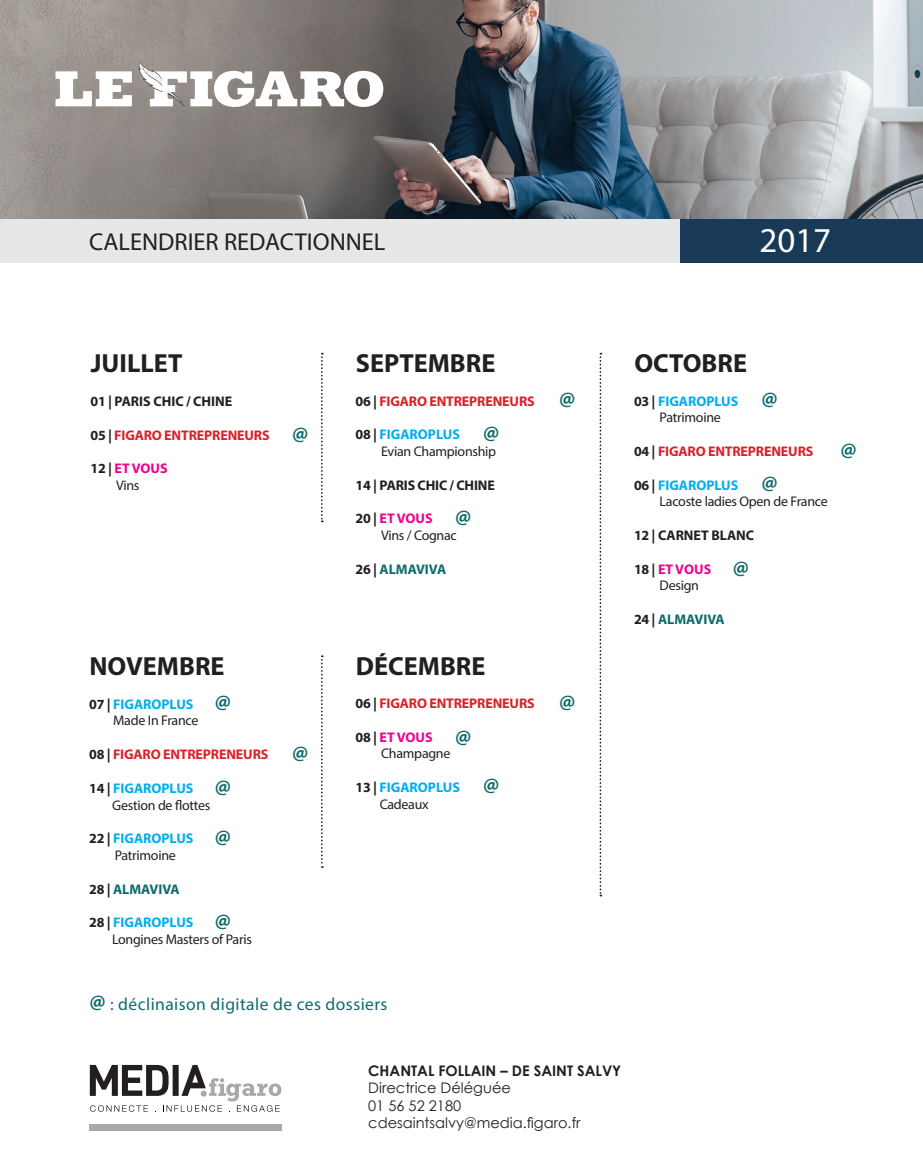
<style>
.page{position:relative;width:923px;height:1171px;background:#fff}
.page>*{position:absolute;margin:0;border:0;box-sizing:border-box;transform-origin:0 0}
.t1{font:35px "Myriad Hebrew";color:#fff}
.t2{font:700 26.25px "Myriad Pro";color:#231f20}
.t3{font:24.5px "Myriad Hebrew";color:#231f20}
.t4{font:700 21px "Myriad Pro";color:#0f6b6c}
.t5{font:17.5px "Myriad Pro";letter-spacing:.025em;color:#0f6b6c}
.t6{font:14.53px/17.5px "Century Gothic";color:#231f20}
.t7{font:700 14.53px "Century Gothic";color:#231f20}
.t8{font:14px/16.8px "Myriad Pro";letter-spacing:-.02em;color:#231f20}
.t9{font:700 14px "Myriad Pro";letter-spacing:-.01em;color:#da2128}
.t10{font:700 14px/16.8px "Myriad Pro";color:#00aeef;text-align:center}
.t11{font:700 14px "Myriad Pro";color:#231f20}
.t12{font:700 14px "Myriad Pro";color:#0f6b6c}
.t13{font:700 14px/16.8px "Myriad Pro";color:#ed028c;text-align:center}
.s1{color:#231f20}
.s2{font-weight:400;color:#231f20}
.s3{font-weight:700}
.s4{font-weight:700;color:#00aeef}
.s5{font-weight:700;color:#ed028c}
.s6{font-weight:700;font-size:21px}
</style>
<div class="page">
<svg style="left:90px;top:1065px;width:191px;height:46px"></svg>
<div style="left:89px;top:1124px;width:193px;height:7px;background:#a8a9ad"></div>
<img style="left:0;top:0;width:923px;height:219px">
<div style="left:0;top:219px;width:681px;height:44px;background:#e6e7e9"></div>
<div style="left:681px;top:219px;width:242px;height:44px;background:#183a57"></div>
<svg style="left:56px;top:71px;width:76px;height:35px"></svg>
<svg style="left:138px;top:62px;width:245px;height:45px"></svg>
<svg style="left:321px;top:353px;width:2px;height:169px"></svg>
<svg style="left:321px;top:655px;width:2px;height:213px"></svg>
<svg style="left:599px;top:353px;width:2px;height:543px"></svg>
<h3 class="t3" style="left:89px;top:228px;width:298px">CALENDRIER REDACTIONNEL</h3>
<h1 class="t1" style="left:759px;top:221px;width:73px">2017</h1>
<h2 class="t2" style="left:91px;top:346px;width:93px">JUILLET</h2>
<p class="t11" style="left:91px;top:392px;width:143px">01 | PARIS CHIC / CHINE</p>
<p class="t9" style="left:91px;top:426px;width:181px"><span class="s1">05 |</span> FIGARO ENTREPRENEURS</p>
<p class="t13" style="left:91px;top:460px;width:79px"><span class="s1">12 |</span> ET VOUS<br><span class="s2">Vins</span></p>
<h2 class="t2" style="left:356px;top:346px;width:141px">SEPTEMBRE</h2>
<p class="t9" style="left:356px;top:392px;width:181px"><span class="s1">06 |</span> FIGARO ENTREPRENEURS</p>
<p class="t8" style="left:381px;top:426px;width:117px;text-indent:-25px"><span class="s3">08 |</span> <span class="s4">FIGAROPLUS<br></span>Evian Championship</p>
<p class="t11" style="left:356px;top:476px;width:141px">14 | PARIS CHIC / CHINE</p>
<p class="t8" style="left:381px;top:510px;width:77px;text-indent:-25px"><span class="s3">20 |</span> <span class="s5">ET VOUS<br></span>Vins / Cognac</p>
<p class="t12" style="left:356px;top:560px;width:92px"><span class="s1">26 |</span> ALMAVIVA</p>
<h3 class="t4" style="left:292px;top:421px;width:18px">@</h3>
<h3 class="t4" style="left:483px;top:420px;width:18px">@</h3>
<h3 class="t4" style="left:455px;top:504px;width:18px">@</h3>
<h3 class="t4" style="left:559px;top:386px;width:18px">@</h3>
<h2 class="t2" style="left:356px;top:649px;width:131px">DÉCEMBRE</h2>
<p class="t9" style="left:356px;top:694px;width:181px"><span class="s1">06 |</span> FIGARO ENTREPRENEURS</p>
<p class="t8" style="left:381px;top:728px;width:71px;text-indent:-25px"><span class="s3">08 |</span> <span class="s5">ET VOUS<br></span>Champagne</p>
<p class="t10" style="left:356px;top:778px;width:106px"><span class="s1">13 |</span> FIGAROPLUS<br><span class="s2">Cadeaux</span></p>
<h2 class="t2" style="left:89px;top:649px;width:137px">NOVEMBRE</h2>
<p class="t8" style="left:113px;top:695px;width:87px;text-indent:-24px"><span class="s3">07 |</span> <span class="s4">FIGAROPLUS<br></span>Made In France</p>
<p class="t9" style="left:89px;top:745px;width:181px"><span class="s1">08 |</span> FIGARO ENTREPRENEURS</p>
<p class="t8" style="left:112px;top:779px;width:100px;text-indent:-23px"><span class="s3">14 |</span> <span class="s4">FIGAROPLUS<br></span>Gestion de flottes</p>
<p class="t10" style="left:89px;top:829px;width:106px"><span class="s1">22 |</span> FIGAROPLUS<br><span class="s2">Patrimoine</span></p>
<p class="t12" style="left:89px;top:879px;width:92px"><span class="s1">28 |</span> ALMAVIVA</p>
<p class="t8" style="left:112px;top:914px;width:141px;text-indent:-23px"><span class="s3">28 |</span> <span class="s4">FIGAROPLUS<br></span>Longines Masters of Paris</p>
<h3 class="t4" style="left:215px;top:689px;width:18px">@</h3>
<h3 class="t4" style="left:559px;top:689px;width:18px">@</h3>
<h3 class="t4" style="left:455px;top:724px;width:18px">@</h3>
<h3 class="t4" style="left:292px;top:740px;width:18px">@</h3>
<h3 class="t4" style="left:483px;top:772px;width:18px">@</h3>
<h3 class="t4" style="left:215px;top:774px;width:18px">@</h3>
<h3 class="t4" style="left:215px;top:824px;width:18px">@</h3>
<h3 class="t4" style="left:215px;top:908px;width:18px">@</h3>
<p class="t5" style="left:89px;top:993px;width:300px"><span class="s6">@</span> : déclinaison digitale de ces dossiers</p>
<h2 class="t2" style="left:634px;top:346px;width:114px">OCTOBRE</h2>
<p class="t10" style="left:634px;top:392px;width:106px"><span class="s1">03 |</span> FIGAROPLUS<br><span class="s2">Patrimoine</span></p>
<p class="t9" style="left:634px;top:442px;width:181px"><span class="s1">04 |</span> FIGARO ENTREPRENEURS</p>
<p class="t8" style="left:659px;top:476px;width:170px;text-indent:-25px"><span class="s3">06 |</span> <span class="s4">FIGAROPLUS<br></span>Lacoste ladies Open de France</p>
<p class="t11" style="left:634px;top:526px;width:122px">12 | CARNET BLANC</p>
<p class="t13" style="left:659px;top:560px;width:53px;text-align:left;text-indent:-25px"><span class="s1">18 |</span> ET VOUS<br><span class="s2">Design</span></p>
<p class="t12" style="left:634px;top:610px;width:92px"><span class="s1">24 |</span> ALMAVIVA</p>
<h3 class="t4" style="left:761px;top:386px;width:18px">@</h3>
<h3 class="t4" style="left:761px;top:470px;width:18px">@</h3>
<h3 class="t4" style="left:733px;top:555px;width:18px">@</h3>
<h3 class="t4" style="left:840px;top:437px;width:18px">@</h3>
<p class="t7" style="left:368px;top:1059px;width:255px">CHANTAL FOLLAIN – DE SAINT SALVY</p>
<p class="t6" style="left:368px;top:1079px;width:214px">Directrice Déléguée<br>01 56 52 2180 cdesaintsalvy@media.figaro.fr</p>
</div>
